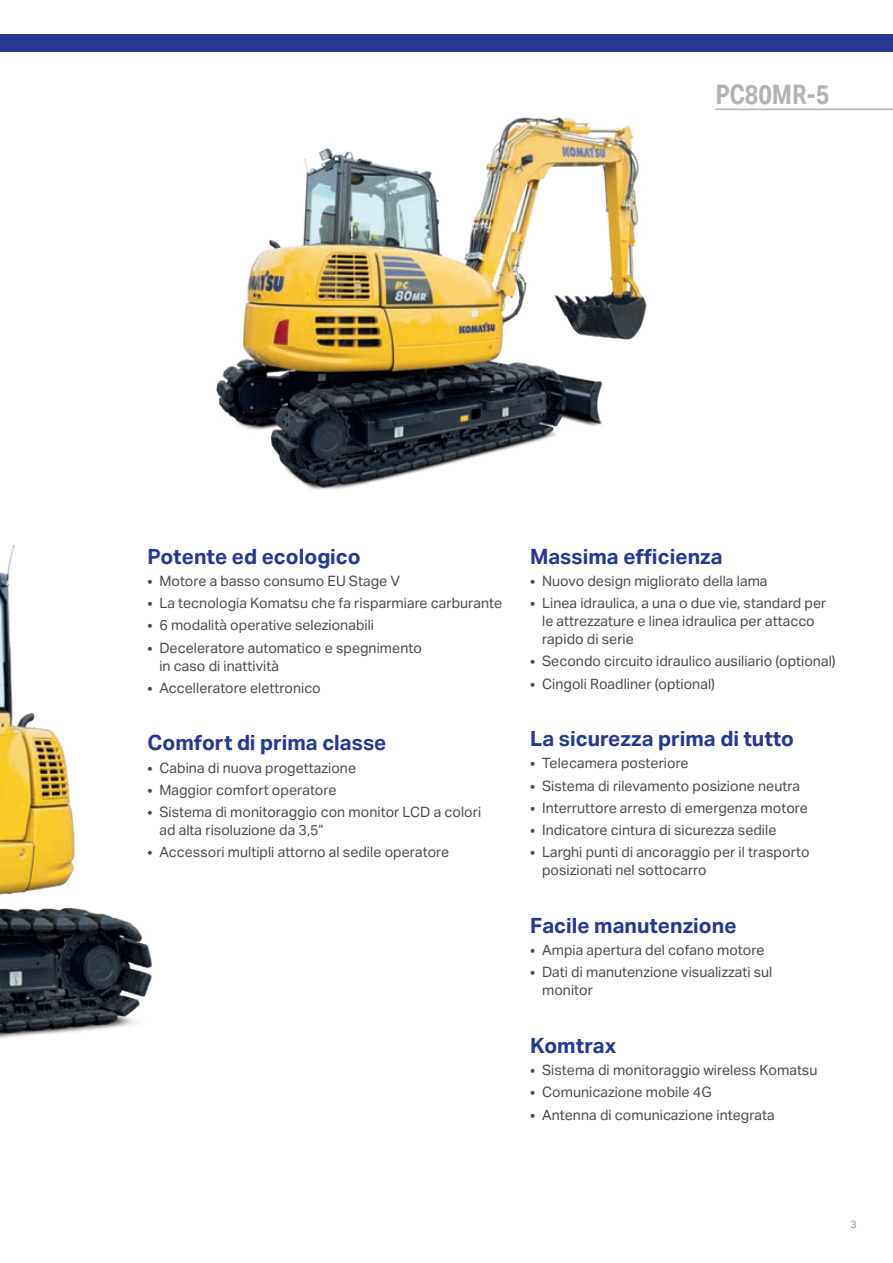
<style>
.page{position:relative;width:893px;height:1263px;background:#fff}
.page>*{position:absolute;margin:0;border:0;box-sizing:border-box;transform-origin:0 0}
.t1{font:700 27px "Aktiv Grotesk Cd";color:#b2b3b7}
.t2{font:700 21px "Aktiv Grotesk";color:#263895}
.t3{font:14.25px/18px "Aktiv Grotesk";color:#4b4c4d}
.t4{font:10.5px "Aktiv Grotesk";color:#939598}
</style>
<div class="page">
<img style="left:0;top:544px;width:152px;height:495px">
<img style="left:216px;top:117px;width:431px;height:373px">
<hr style="left:715px;top:109px;width:178px;height:1px;background:#b2b3b7">
<div style="left:0;top:34px;width:893px;height:17px;background:#263895"></div>
<h1 class="t1" style="left:715px;top:79px;width:115px">PC80MR-5</h1>
<h2 class="t2" style="left:147px;top:544px;width:215px">Potente ed ecologico</h2>
<p class="t3" style="left:147px;top:572px;width:254px">• Motore a basso consumo EU Stage V</p>
<p class="t3" style="left:147px;top:594px;width:356px">• La tecnologia Komatsu che fa risparmiare carburante</p>
<p class="t3" style="left:147px;top:616px;width:228px">• 6 modalità operative selezionabili</p>
<p class="t3" style="left:159px;top:639px;width:264px;text-indent:-12px">• Deceleratore automatico e spegnimento in caso di inattività</p>
<p class="t3" style="left:147px;top:679px;width:175px">• Accelleratore elettronico</p>
<h2 class="t2" style="left:147px;top:731px;width:241px">Comfort di prima classe</h2>
<p class="t3" style="left:147px;top:759px;width:210px">• Cabina di nuova progettazione</p>
<p class="t3" style="left:147px;top:781px;width:191px">• Maggior comfort operatore</p>
<p class="t3" style="left:159px;top:803px;width:323px;text-indent:-12px">• Sistema di monitoraggio con monitor LCD a colori ad alta risoluzione da 3,5”</p>
<p class="t3" style="left:147px;top:843px;width:303px">• Accessori multipli attorno al sedile operatore</p>
<h2 class="t2" style="left:530px;top:544px;width:194px">Massima efficienza</h2>
<p class="t3" style="left:530px;top:572px;width:239px">• Nuovo design migliorato della lama</p>
<p class="t3" style="left:542px;top:594px;width:286px;text-indent:-12px">• Linea idraulica, a una o due vie, standard per le attrezzature e linea idraulica per attacco rapido di serie</p>
<p class="t3" style="left:530px;top:652px;width:307px">• Secondo circuito idraulico ausiliario (optional)</p>
<p class="t3" style="left:530px;top:675px;width:186px">• Cingoli Roadliner (optional)</p>
<h2 class="t2" style="left:530px;top:726px;width:265px">La sicurezza prima di tutto</h2>
<p class="t3" style="left:530px;top:754px;width:160px">• Telecamera posteriore</p>
<p class="t3" style="left:530px;top:777px;width:272px">• Sistema di rilevamento posizione neutra</p>
<p class="t3" style="left:530px;top:799px;width:279px">• Interruttore arresto di emergenza motore</p>
<p class="t3" style="left:530px;top:821px;width:248px">• Indicatore cintura di sicurezza sedile</p>
<p class="t3" style="left:542px;top:843px;width:269px;text-indent:-12px">• Larghi punti di ancoraggio per il trasporto posizionati nel sottocarro</p>
<h2 class="t2" style="left:530px;top:913px;width:208px">Facile manutenzione</h2>
<p class="t3" style="left:530px;top:941px;width:236px">• Ampia apertura del cofano motore</p>
<p class="t3" style="left:542px;top:963px;width:232px;text-indent:-12px">• Dati di manutenzione visualizzati sul monitor</p>
<h2 class="t2" style="left:530px;top:1033px;width:88px">Komtrax</h2>
<p class="t3" style="left:530px;top:1061px;width:289px">• Sistema di monitoraggio wireless Komatsu</p>
<p class="t3" style="left:530px;top:1083px;width:183px">• Comunicazione mobile 4G</p>
<p class="t3" style="left:530px;top:1106px;width:246px">• Antenna di comunicazione integrata</p>
<p class="t4" style="left:850px;top:1218px;width:8px">3</p>
</div>
